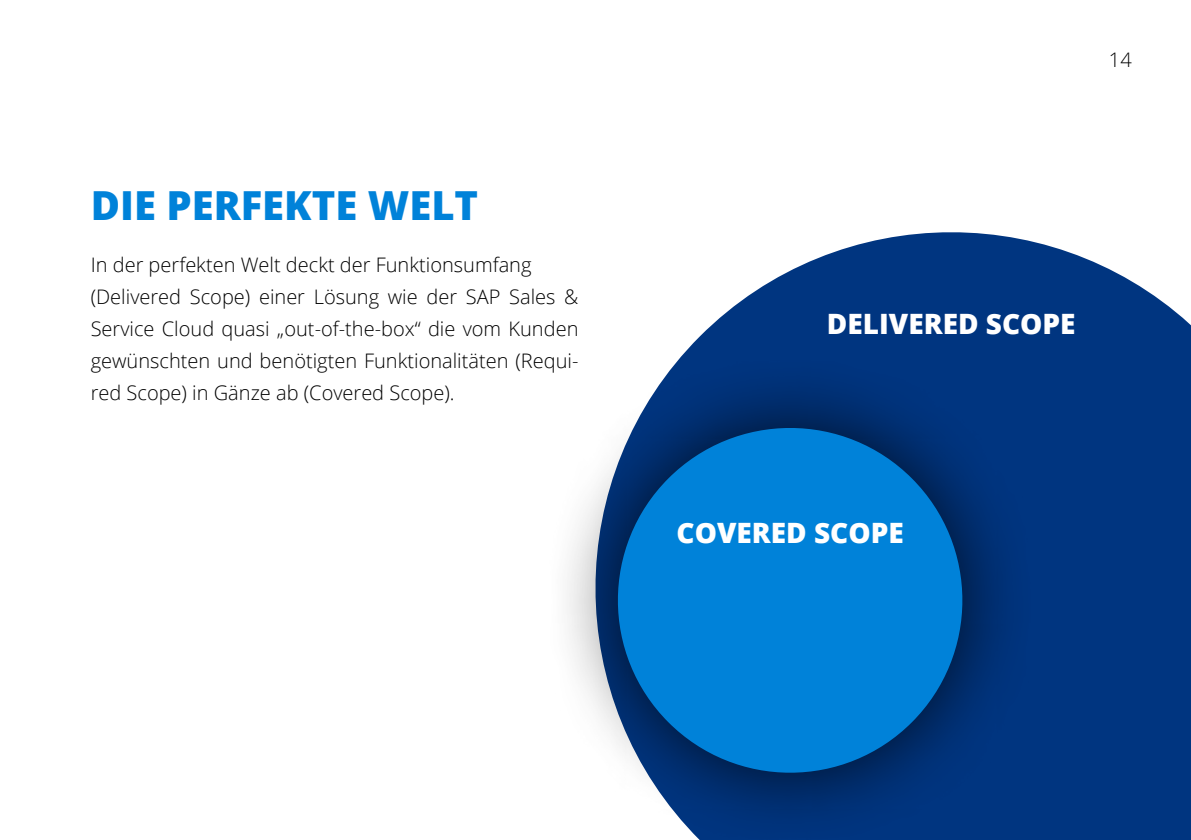
<style>
.page{position:relative;width:1191px;height:840px;background:#fff}
.page>*{position:absolute;margin:0;border:0;box-sizing:border-box;transform-origin:0 0}
.t1{font:800 40px "Open Sans";color:#0082d9}
.t2{font:800 28px "Open Sans";color:#fff}
.t3{font:300 20px/32px "Open Sans";color:#000}
</style>
<div class="page">
<svg style="left:684px;top:232px;width:507px;height:607px;background:#1f4e8f"></svg>
<div style="left:543px;top:353px;width:494px;height:486px;background:#000;opacity:.75"></div>
<svg style="left:601px;top:411px;width:378px;height:378px;background:#0a6cb7"></svg>
<h1 class="t1" style="left:91px;top:175px;width:389px">DIE PERFEKTE WELT</h1>
<p class="t3" style="left:91px;top:248px;width:489px">In der perfekten Welt deckt der Funktionsumfang (Delivered Scope) einer Lösung wie der SAP Sales &amp; Service Cloud quasi „out-of-the-box“ die vom Kunden gewünschten und benötigten Funktionalitäten (Requi&shy;red Scope) in Gänze ab (Covered Scope).</p>
<p class="t3" style="left:1109px;top:43px;width:24px">14</p>
<h2 class="t2" style="left:827px;top:302px;width:250px">DELIVERED SCOPE</h2>
<h2 class="t2" style="left:676px;top:511px;width:229px">COVERED SCOPE</h2>
</div>
